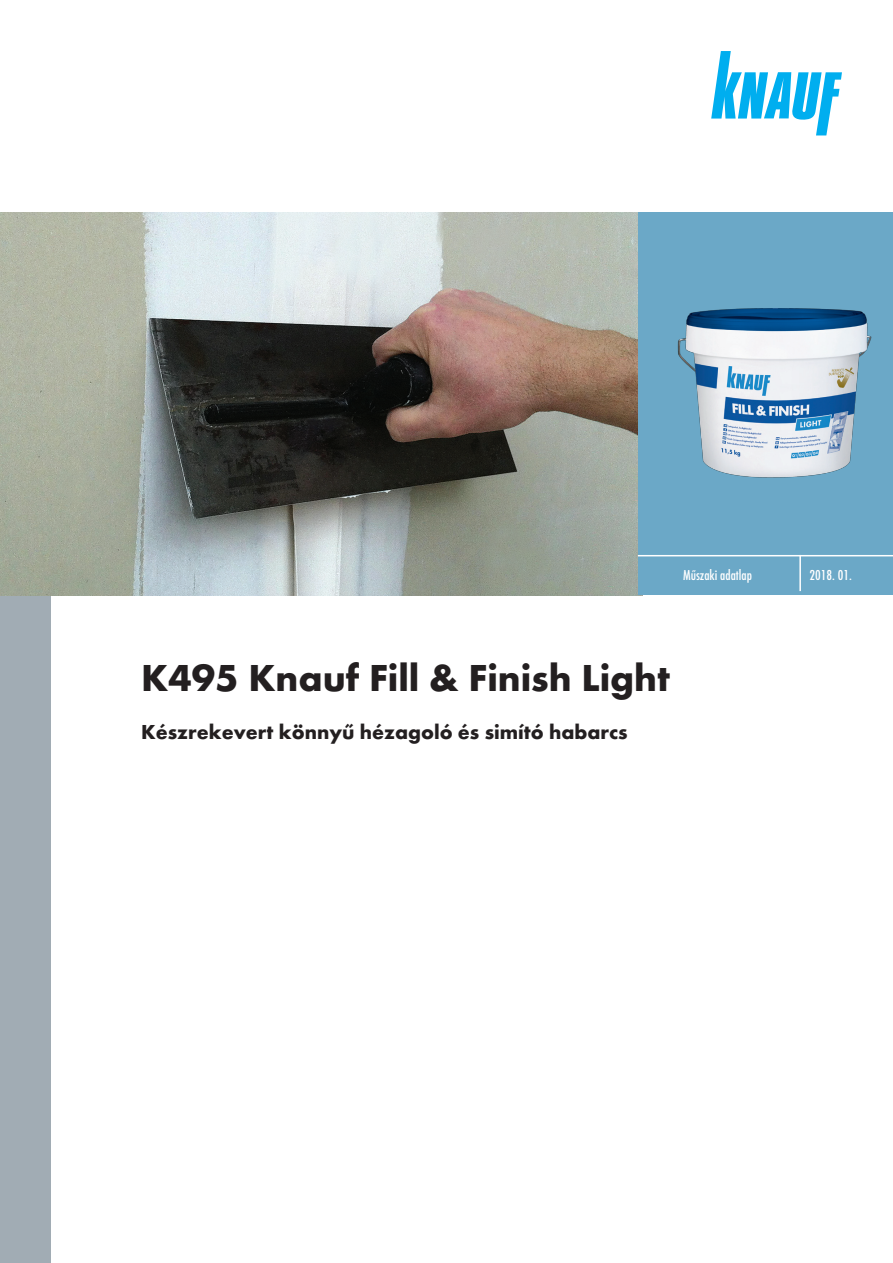
<style>
.page{position:relative;width:893px;height:1263px;background:#fff}
.page>*{position:absolute;margin:0;border:0;box-sizing:border-box;transform-origin:0 0}
.t1{font:700 39px "Futura TOT";color:#231f20}
.t2{font:700 21px "Futura TOT";color:#231f20}
.t3{font:500 condensed 15px "Futura TOT";color:#fff}
</style>
<div class="page">
<div style="left:0;top:591px;width:51px;height:672px;background:#a1acb4"></div>
<img style="left:0;top:213px;width:638px;height:382px">
<svg style="left:711px;top:51px;width:131px;height:84px"></svg>
<div style="left:638px;top:213px;width:255px;height:382px;background:#6ba8c7"></div>
<hr style="left:638px;top:555px;width:255px;height:1px;background:#fff">
<hr style="left:799px;top:555px;width:2px;height:36px;background:#fff">
<img style="left:677px;top:308px;width:195px;height:170px">
<p class="t3" style="left:683px;top:567px;width:70px">Műszaki adatlap</p>
<p class="t3" style="left:809px;top:567px;width:44px">2018. 01.</p>
<h1 class="t1" style="left:141px;top:653px;width:530px">K495 Knauf Fill &amp; Finish Light</h1>
<p class="t2" style="left:141px;top:719px;width:488px">Készrekevert könnyű hézagoló és simító habarcs</p>
</div>
